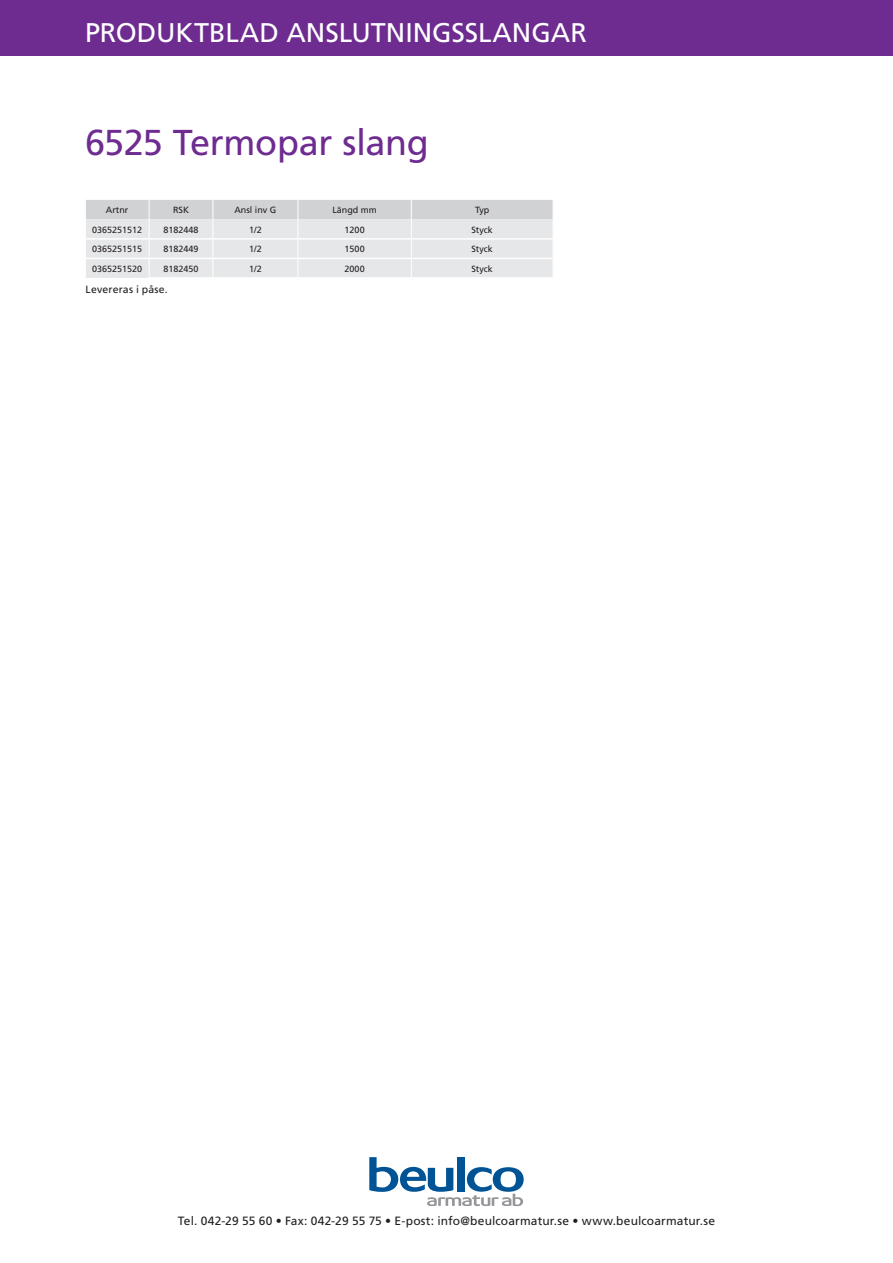
<style>
.page{position:relative;width:893px;height:1263px;background:#fff}
.page>*{position:absolute;margin:0;border:0;box-sizing:border-box;transform-origin:0 0}
.Artikelgrupp{font:36px "Frutiger LT Std";letter-spacing:-.01em;color:#6e2c91}
.t1{font:27px "Frutiger LT Std";letter-spacing:-.005em;color:#fff}
.t2{font:12px "Frutiger LT Std";letter-spacing:.01em;color:#231f20}
.Förklaring{font:10.5px "Frutiger LT Std";letter-spacing:.02em;color:#231f20}
.TabelltextC{font:9px "Frutiger LT Std";color:#231f20}
.Artnr{font:9px "Frutiger LT Std";color:#231f20}
.TabellrubrikC{font:9px "Frutiger LT Std";color:#231f20}
</style>
<div class="page">
<div style="left:0;top:0;width:893px;height:55px;background:#6e2c91"></div>
<svg style="left:369px;top:1157px;width:155px;height:49px"></svg>
<svg style="left:86px;top:200px;width:467px;height:78px;background:#e2e3e5"></svg>
<h2 class="t1" style="left:85px;top:16px;width:485px">PRODUKTBLAD Anslutningsslangar</h2>
<p class="Artikelgrupp" style="left:85px;top:121px;width:345px">6525 Termopar slang</p>
<p class="TabellrubrikC" style="left:106px;top:205px;width:24px">Artnr</p>
<p class="TabellrubrikC" style="left:173px;top:205px;width:18px">RSK</p>
<p class="TabellrubrikC" style="left:234px;top:205px;width:44px">Ansl inv G</p>
<p class="TabellrubrikC" style="left:332px;top:205px;width:46px">Längd mm</p>
<p class="TabellrubrikC" style="left:475px;top:205px;width:16px">Typ</p>
<p class="Artnr" style="left:92px;top:224px;width:52px">0365251512</p>
<p class="TabelltextC" style="left:163px;top:224px;width:37px">8182448</p>
<p class="TabelltextC" style="left:249px;top:224px;width:14px">1/2</p>
<p class="TabelltextC" style="left:345px;top:224px;width:22px">1200</p>
<p class="TabelltextC" style="left:471px;top:224px;width:23px">Styck</p>
<p class="Artnr" style="left:92px;top:244px;width:52px">0365251515</p>
<p class="TabelltextC" style="left:163px;top:244px;width:37px">8182449</p>
<p class="TabelltextC" style="left:249px;top:244px;width:14px">1/2</p>
<p class="TabelltextC" style="left:345px;top:244px;width:22px">1500</p>
<p class="TabelltextC" style="left:471px;top:244px;width:23px">Styck</p>
<p class="Artnr" style="left:92px;top:263px;width:52px">0365251520</p>
<p class="TabelltextC" style="left:163px;top:263px;width:37px">8182450</p>
<p class="TabelltextC" style="left:249px;top:263px;width:14px">1/2</p>
<p class="TabelltextC" style="left:345px;top:263px;width:22px">2000</p>
<p class="TabelltextC" style="left:471px;top:263px;width:23px">Styck</p>
<p class="Förklaring" style="left:86px;top:283px;width:84px">Levereras i påse.</p>
<p class="t2" style="left:178px;top:1214px;width:539px">Tel. 042-29 55 60 • Fax: 042-29 55 75 • E-post: info@beulcoarmatur.se • www.beulcoarmatur.se</p>
</div>
